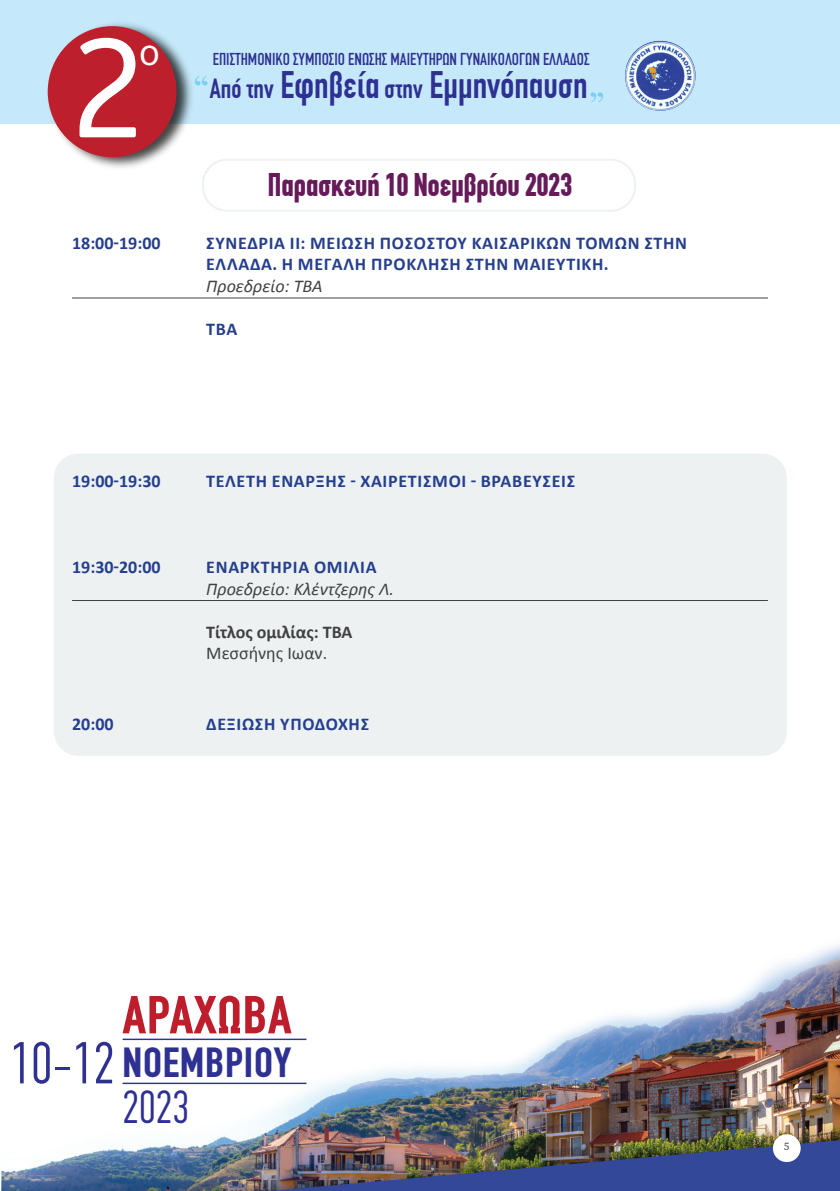
<style>
.page{position:relative;width:840px;height:1191px;background:#fff}
.page>*{position:absolute;margin:0;border:0;box-sizing:border-box;transform-origin:0 0}
.t1{font:148px "GE Inspira Sans";color:#fff}
.t2{font:700 53.6px "PF Din Text Compressed";color:#be1d2c;scale:1.09 1}
.t3{font:300 46.6px "PF Din Text Compressed";color:#2e3092}
.t4{font:700 42.4px "PF Din Text Compressed";color:#2e3092;scale:1.08 1}
.t5{font:39.8px "GE Inspira Sans";color:#fff}
.t6{font:condensed 37.4px "CF Din";color:#2e3092}
.t7{font:700 condensed 32px "CF Din";color:#661a59}
.t8{font:700 18px/21.6px "Calibri";letter-spacing:.04em;color:#253f8e}
.t9{font:italic 18px "Calibri";color:#414042}
.t10{font:700 18px "Calibri";color:#414042}
.t11{font:18px "Calibri";color:#414042}
.t12{font:500 17.4px "PF Din Text Compressed";color:#2e3092}
.t13{font:11.2px "Source Serif Pro";color:#414042}
.s1{font-size:27px}
.s2{font-weight:300;font-size:59.2px}
</style>
<div class="page">
<div style="left:0;top:0;width:839px;height:123px;background:#c5e9fa"></div>
<img style="left:624px;top:40px;width:71px;height:71px;border-radius:35px">
<img style="left:43px;top:23px;width:154px;height:145px">
<div style="left:48px;top:26px;width:128px;height:131px;background:#be1f2d;border-radius:50%"></div>
<svg style="left:195px;top:76px;width:12px;height:9px"></svg>
<svg style="left:590px;top:92px;width:13px;height:10px"></svg>
<img style="left:123px;top:945px;width:716px;height:154px">
<img style="left:220px;top:1099px;width:619px;height:39px">
<img style="left:1px;top:1138px;width:838px;height:53px">
<hr style="left:122px;top:1038px;width:184px;height:2px;background:#2d3490">
<hr style="left:122px;top:1082px;width:184px;height:2px;background:#2d3490">
<div style="left:772px;top:1134px;width:28px;height:28px;background:#fff;border-radius:50%"></div>
<div style="left:54px;top:454px;width:732px;height:301px;background:#edf1f2;border-radius:24px"></div>
<div style="left:202px;top:159px;width:433px;height:53px;border:2px solid #edf1f2;border-radius:24px"></div>
<hr style="left:72px;top:298px;width:695px;height:1px;background:#414042">
<hr style="left:72px;top:600px;width:695px;height:1px;background:#414042">
<h1 class="t1" style="left:69px;top:-4px;width:79px">2</h1>
<h3 class="t5" style="left:139px;top:27px;width:22px">o</h3>
<p class="t12" style="left:213px;top:49px;width:378px">ΕΠΙΣΤΗΜΟΝΙΚΟ ΣΥΜΠΟΣΙΟ ΕΝΩΣΗΣ ΜΑΙΕΥΤΗΡΩΝ ΓΥΝΑΙΚΟΛΟΓΩΝ ΕΛΛΑ∆ΟΣ</p>
<h3 class="t6" style="left:210px;top:64px;width:379px"><span class="s1">Από την</span> Εφηβεία <span class="s1">στην</span> Εµµηνόπαυση</h3>
<h3 class="t7" style="left:268px;top:167px;width:305px">Παρασκευή 10 Νοεμβρίου 2023</h3>
<p class="t8" style="left:72px;top:231px;width:90px">18:00-19:00</p>
<p class="t8" style="left:206px;top:231px;width:482px">ΣΥΝΕΔΡΊΑ ΙΙ: ΜΕΊΩΣΗ ΠΟΣΟΣΤΟΎ ΚΑΙΣΑΡΙΚΏΝ ΤΟΜΏΝ ΣΤΗΝ<br>ΕΛΛΆΔΑ. Η ΜΕΓΆΛΗ ΠΡΌΚΛΗΣΗ ΣΤΗΝ ΜΑΙΕΥΤΙΚΉ.</p>
<p class="t9" style="left:206px;top:274px;width:118px">Προεδρείο: ΤΒΑ</p>
<p class="t8" style="left:206px;top:318px;width:33px">TBA</p>
<p class="t8" style="left:72px;top:469px;width:90px">19:00-19:30</p>
<p class="t8" style="left:206px;top:469px;width:370px">ΤΕΛΕΤΉ ΈΝΑΡΞΗΣ - ΧΑΙΡΕΤΙΣΜΟΊ - ΒΡΑΒΕΎΣΕΙΣ</p>
<p class="t8" style="left:72px;top:555px;width:90px">19:30-20:00</p>
<p class="t8" style="left:206px;top:555px;width:172px">ΕΝΑΡΚΤΉΡΙΑ ΟΜΙΛΊΑ</p>
<p class="t9" style="left:206px;top:576px;width:189px">Προεδρείο: Κλέντζερης Λ.</p>
<p class="t10" style="left:206px;top:619px;width:148px">Τίτλος ομιλίας: ΤΒΑ</p>
<p class="t11" style="left:206px;top:641px;width:122px">Μεσσήνης Ιωαν.</p>
<p class="t8" style="left:72px;top:712px;width:43px">20:00</p>
<p class="t8" style="left:206px;top:712px;width:164px">ΔΕΞΊΩΣΗ ΥΠΟΔΟΧΉΣ</p>
<h2 class="t2" style="left:122px;top:983px;width:157px">ΑΡΑΧΩΒΑ</h2>
<h3 class="t4" style="left:10px;top:1038px;width:262px"><span class="s2">10-12</span> ΝΟΕΜΒΡΙΟΥ</h3>
<h3 class="t3" style="left:122px;top:1080px;width:68px">2023</h3>
<p class="t13" style="left:783px;top:1139px;width:7px">5</p>
</div>
